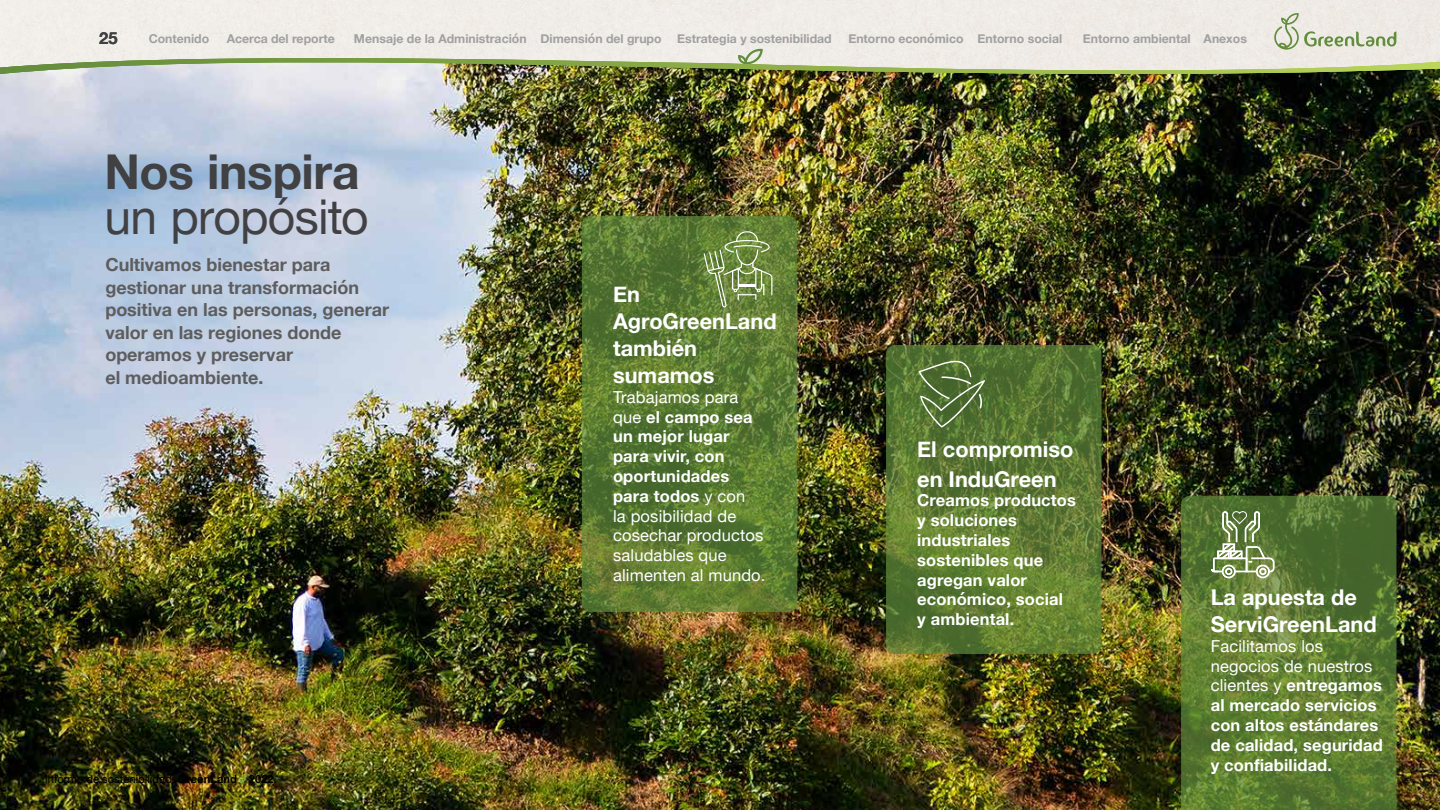
<style>
.page{position:relative;width:1440px;height:810px;background:#fff}
.page>*{position:absolute;margin:0;border:0;box-sizing:border-box;transform-origin:0 0}
.t1{font:48px "Helvetica Neue";letter-spacing:-.015em;color:#414042}
.t2{font:700 48px "Helvetica Neue";letter-spacing:-.01em;color:#414042}
.t3{font:700 21.75px/27px "Helvetica Neue";color:#fff}
.t4{font:700 18px/22.5px "Helvetica Neue";color:#5d5d5e}
.t5{font:700 16.5px/19.8px "Helvetica Neue";letter-spacing:.01em;color:#fff}
.t6{font:16.5px/19.8px "Helvetica Neue";letter-spacing:.01em;color:#fff}
.t7{font:700 16.5px "Helvetica Neue";color:#414042}
.t8{font:700 12.3px "Helvetica Neue";color:#a0a0a0}
.t9{font:11.25px "Helvetica Neue";color:#000}
.s1{font-weight:700}
.s2{font-weight:400}
</style>
<div class="page">
<img style="left:0;top:0;width:1440px;height:810px">
<svg style="left:1181px;top:496px;width:216px;height:314px"></svg>
<svg style="left:886px;top:345px;width:215px;height:309px"></svg>
<svg style="left:582px;top:216px;width:215px;height:396px"></svg>
<svg style="left:704px;top:231px;width:68px;height:77px"></svg>
<svg style="left:919px;top:358px;width:66px;height:70px"></svg>
<svg style="left:1211px;top:510px;width:63px;height:68px"></svg>
<svg style="left:240px;top:775px;width:6px;height:8px"></svg>
<svg style="left:0;top:13px;width:1440px;height:68px"></svg>
<p class="t7" style="left:99px;top:25px;width:20px">25</p>
<p class="t8" style="left:149px;top:29px;width:62px">Contenido</p>
<p class="t8" style="left:227px;top:29px;width:110px">Acerca del reporte</p>
<p class="t8" style="left:354px;top:29px;width:309px">Mensaje de la Administración Dimensión del grupo</p>
<p class="t8" style="left:677px;top:29px;width:156px">Estrategia y sostenibilidad</p>
<p class="t8" style="left:848px;top:29px;width:215px">Entorno económico Entorno social</p>
<p class="t8" style="left:1083px;top:29px;width:166px">Entorno ambiental Anexos</p>
<h1 class="t2" style="left:105px;top:134px;width:257px">Nos inspira</h1>
<h1 class="t1" style="left:105px;top:182px;width:266px">un propósito</h1>
<p class="t4" style="left:105px;top:254px;width:285px">Cultivamos bienestar para gestionar una transformación positiva en las personas, generar valor en las regiones donde operamos y preservar<br>el medioambiente.</p>
<p class="t9" style="left:45px;top:771px;width:230px">Informe de sostenibilidad <span class="s1">GreenLand 2022</span></p>
<h2 class="t3" style="left:613px;top:281px;width:165px">En<br>AgroGreenLand también sumamos</h2>
<p class="t6" style="left:613px;top:388px;width:154px">Trabajamos para que <span class="s1">el campo sea un mejor lugar para vivir, con oportunidades para todos</span> y con<br>la posibilidad de cosechar productos saludables que alimenten al mundo.</p>
<h2 class="t3" style="left:917px;top:434px;width:158px;line-height:30px">El compromiso en InduGreen</h2>
<p class="t5" style="left:917px;top:491px;width:160px">Creamos productos y soluciones industriales sostenibles que agregan valor económico, social<br>y ambiental.</p>
<h2 class="t3" style="left:1211px;top:584px;width:167px">La apuesta de<br>ServiGreenLand</h2>
<p class="t5" style="left:1211px;top:636px;width:174px"><span class="s2">Facilitamos los negocios de nuestros clientes y</span> entregamos al mercado servicios con altos estándares de calidad, seguridad y confiabilidad.</p>
</div>
